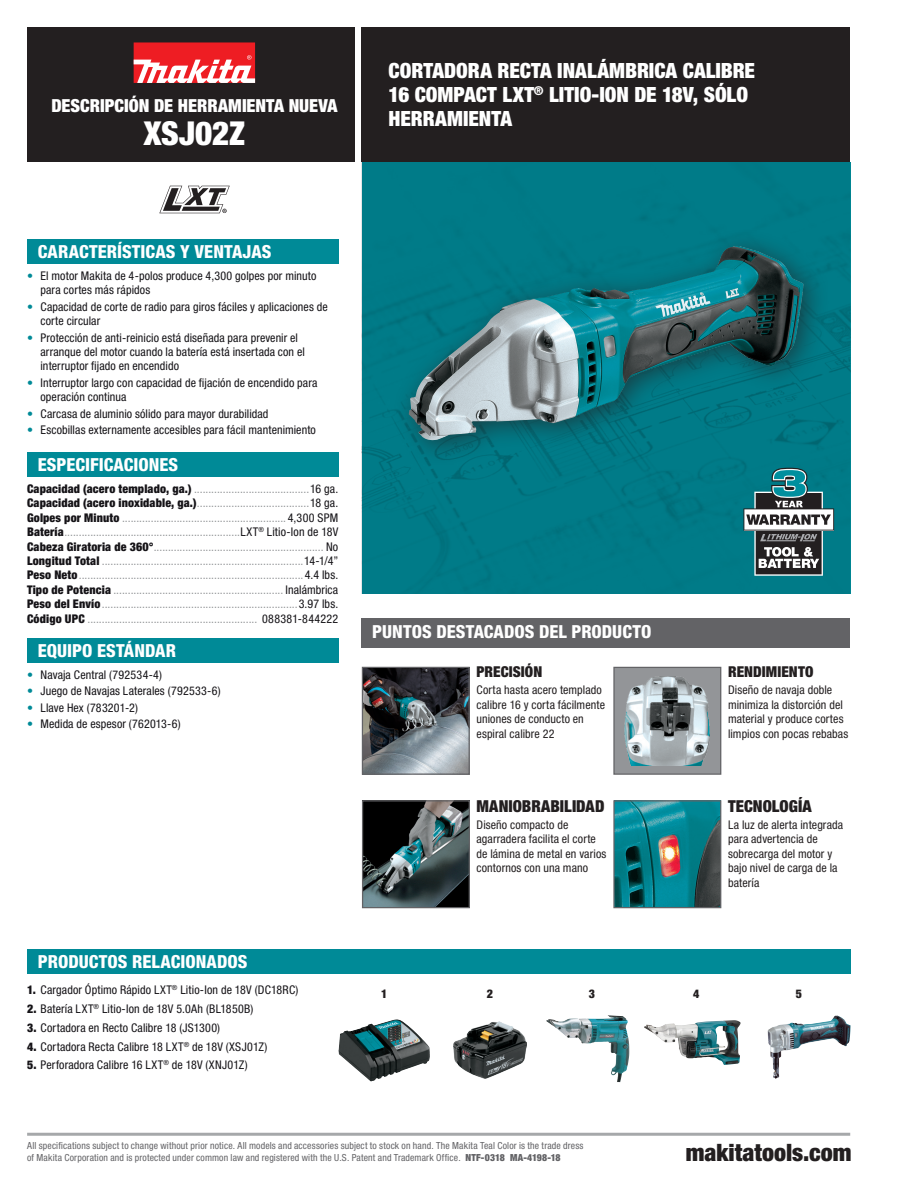
<style>
.page{position:relative;width:918px;height:1188px;background:#fff}
.page>*{position:absolute;margin:0;border:0;box-sizing:border-box;transform-origin:0 0}
.t1{font:900 condensed 33px "Helvetica Neue LT Std";letter-spacing:-.005em;color:#fff}
.t2{font:900 condensed 24px "Helvetica Neue LT Std";color:#231f20}
._01_-_PRODUCT_DESCRI{font:900 condensed 21px/24px "Helvetica Neue LT Std";letter-spacing:-.005em;color:#fff}
._02_-_SECTION_HEADER{font:800 condensed 18px "Helvetica Neue LT Std";color:#fff}
.t3{font:900 condensed 18px "Helvetica Neue LT Std";color:#fff}
._08_-_HIGHLIGHTS_HEA{font:900 condensed 16.5px "Helvetica Neue LT Std";color:#231f20}
._08_-_HIGHLIGHTS_HEA-2{font:900 condensed 15px "Helvetica Neue LT Std";letter-spacing:.005em;color:#231f20}
._04_-_SPECIFICATIONS{font:condensed 12px "Helvetica Neue LT Std";letter-spacing:.015em;color:#939598}
.t4{font:condensed 12px/14.4px "Helvetica Neue LT Std";letter-spacing:.01em;color:#151317}
._09_-_HIGHLIGHTS_BOD{font:condensed 12px/14.4px "Helvetica Neue LT Std";letter-spacing:.01em;color:#231f20}
.t5{font:900 condensed 12px "Helvetica Neue LT Std";color:#231f20}
.t6{font:condensed 9.75px "Helvetica Neue LT Std";letter-spacing:.015em;color:#636366}
.s1{color:#008a97}
.s2{font-weight:900;color:#151317}
.s3{color:#151317}
.s4{font-weight:900}
</style>
<div class="page">
<div style="left:27px;top:27px;width:327px;height:135px;background:#231f20"></div>
<div style="left:361px;top:27px;width:489px;height:135px;background:#231f20"></div>
<div style="left:362px;top:162px;width:488px;height:432px;background:#007b88"></div>
<div style="left:134px;top:42px;width:121px;height:41px;background:#ee1d23"></div>
<svg style="left:134px;top:55px;width:121px;height:28px"></svg>
<hr style="left:27px;top:1133px;width:823px;height:3px;background:#939598">
<div style="left:392px;top:229px;width:439px;height:238px;background:#231f20;opacity:.62"></div>
<img style="left:409px;top:217px;width:373px;height:224px">
<svg style="left:743px;top:468px;width:91px;height:108px"></svg>
<div style="left:614px;top:667px;width:107px;height:107px;background:#939598"></div>
<img style="left:624px;top:677px;width:86px;height:89px">
<div style="left:613px;top:667px;width:108px;height:108px;border:1px solid #636366"></div>
<img style="left:364px;top:802px;width:104px;height:104px">
<div style="left:362px;top:800px;width:108px;height:108px;border:1px solid #636366"></div>
<img style="left:364px;top:669px;width:104px;height:104px">
<div style="left:362px;top:667px;width:108px;height:108px;border:1px solid #636366"></div>
<img style="left:615px;top:802px;width:104px;height:104px">
<div style="left:613px;top:800px;width:108px;height:108px;border:1px solid #636366"></div>
<img style="left:339px;top:1019px;width:58px;height:27px">
<img style="left:454px;top:1021px;width:73px;height:58px">
<img style="left:546px;top:1015px;width:70px;height:60px">
<img style="left:644px;top:1020px;width:97px;height:45px">
<img style="left:768px;top:1016px;width:77px;height:63px">
<svg style="left:159px;top:186px;width:71px;height:27px"></svg>
<div style="left:361px;top:619px;width:489px;height:29px;background:#636366"></div>
<div style="left:27px;top:949px;width:823px;height:25px;background:#008a97"></div>
<div style="left:27px;top:239px;width:311px;height:25px;background:#008a97"></div>
<div style="left:27px;top:452px;width:311px;height:25px;background:#008a97"></div>
<div style="left:27px;top:638px;width:311px;height:25px;background:#008a97"></div>
<p class="t3" style="left:51px;top:95px;width:288px">DESCRIPCIÓN DE HERRAMIENTA NUEVA</p>
<p class="t1" style="left:144px;top:113px;width:103px">XSJ02Z</p>
<p class="_01_-_PRODUCT_DESCRI" style="left:389px;top:58px;width:368px">CORTADORA RECTA INALÁMBRICA CALIBRE<br>16 COMPACT LXT<sup>®</sup> LITIO-ION DE 18V, SÓLO<br>HERRAMIENTA</p>
<p class="_02_-_SECTION_HEADER" style="left:38px;top:240px;width:235px">CARACTERÍSTICAS Y VENTAJAS</p>
<p class="t4" style="left:40px;top:268px;width:277px;text-indent:-14px"><span class="s1">•</span> El motor Makita de 4-polos produce 4,300 golpes por minuto para cortes más rápidos</p>
<p class="t4" style="left:40px;top:299px;width:289px;text-indent:-14px"><span class="s1">•</span> Capacidad de corte de radio para giros fáciles y aplicaciones de corte circular</p>
<p class="t4" style="left:40px;top:330px;width:266px;text-indent:-14px"><span class="s1">•</span> Protección de anti-reinicio está diseñada para prevenir el arranque del motor cuando la batería está insertada con el interruptor fijado en encendido</p>
<p class="t4" style="left:40px;top:375px;width:279px;text-indent:-14px"><span class="s1">•</span> Interruptor largo con capacidad de fijación de encendido para operación continua</p>
<p class="t4" style="left:27px;top:406px;width:243px"><span class="s1">•</span> Carcasa de aluminio sólido para mayor durabilidad</p>
<p class="t4" style="left:27px;top:423px;width:290px"><span class="s1">•</span> Escobillas externamente accesibles para fácil mantenimiento</p>
<p class="_02_-_SECTION_HEADER" style="left:38px;top:453px;width:142px">ESPECIFICACIONES</p>
<p class="_04_-_SPECIFICATIONS" style="left:27px;top:482px;width:313px"><span class="s2">Capacidad (acero templado, ga.)</span> ........................................<span class="s3">16 ga.</span></p>
<p class="_04_-_SPECIFICATIONS" style="left:27px;top:496px;width:313px"><span class="s2">Capacidad (acero inoxidable, ga.)</span>.......................................<span class="s3">18 ga.</span></p>
<p class="_04_-_SPECIFICATIONS" style="left:27px;top:511px;width:313px"><span class="s2">Golpes por Minuto</span> ......................................................... <span class="s3">4,300 SPM</span></p>
<p class="_04_-_SPECIFICATIONS" style="left:27px;top:525px;width:313px"><span class="s2">Batería</span>.............................................................<span class="s3">LXT</span><sup>®</sup> <span class="s3">Litio-Ion de 18V</span></p>
<p class="_04_-_SPECIFICATIONS" style="left:27px;top:539px;width:313px"><span class="s2">Cabeza Giratoria de 360°</span>........................................................... <span class="s3">No</span></p>
<p class="_04_-_SPECIFICATIONS" style="left:27px;top:554px;width:313px"><span class="s2">Longitud Total</span> ......................................................................<span class="s3">14-1/4”</span></p>
<p class="_04_-_SPECIFICATIONS" style="left:27px;top:568px;width:313px"><span class="s2">Peso Neto</span>..............................................................................<span class="s3">4.4 lbs.</span></p>
<p class="_04_-_SPECIFICATIONS" style="left:27px;top:583px;width:313px"><span class="s2">Tipo de Potencia</span> ........................................................... <span class="s3">Inalámbrica</span></p>
<p class="_04_-_SPECIFICATIONS" style="left:27px;top:597px;width:313px"><span class="s2">Peso del Envío</span>....................................................................<span class="s3">3.97 lbs.</span></p>
<p class="_04_-_SPECIFICATIONS" style="left:27px;top:611px;width:313px"><span class="s2">Código UPC</span> ........................................................... <span class="s3">088381-844222</span></p>
<p class="_02_-_SECTION_HEADER" style="left:38px;top:639px;width:140px">EQUIPO ESTÁNDAR</p>
<p class="t4" style="left:27px;top:667px;width:137px"><span class="s1">•</span> Navaja Central (792534-4)</p>
<p class="t4" style="left:27px;top:684px;width:195px"><span class="s1">•</span> Juego de Navajas Laterales (792533-6)</p>
<p class="t4" style="left:27px;top:700px;width:113px"><span class="s1">•</span> Llave Hex (783201-2)</p>
<p class="t4" style="left:27px;top:717px;width:155px"><span class="s1">•</span> Medida de espesor (762013-6)</p>
<p class="_02_-_SECTION_HEADER" style="left:38px;top:951px;width:211px">PRODUCTOS RELACIONADOS</p>
<p class="t4" style="left:27px;top:983px;width:273px"><span class="s4">1.</span> Cargador Óptimo Rápido LXT<sup>®</sup> Litio-Ion de 18V (DC18RC)</p>
<p class="t4" style="left:27px;top:1002px;width:228px"><span class="s4">2.</span> Batería LXT<sup>®</sup> Litio-Ion de 18V 5.0Ah (BL1850B)</p>
<p class="t4" style="left:27px;top:1020px;width:195px"><span class="s4">3.</span> Cortadora en Recto Calibre 18 (JS1300)</p>
<p class="t4" style="left:27px;top:1039px;width:242px"><span class="s4">4.</span> Cortadora Recta Calibre 18 LXT<sup>®</sup> de 18V (XSJ01Z)</p>
<p class="t4" style="left:27px;top:1058px;width:222px"><span class="s4">5.</span> Perforadora Calibre 16 LXT<sup>®</sup> de 18V (XNJ01Z)</p>
<h3 class="_02_-_SECTION_HEADER" style="left:372px;top:621px;width:281px">PUNTOS DESTACADOS DEL PRODUCTO</h3>
<p class="_08_-_HIGHLIGHTS_HEA-2" style="left:477px;top:663px;width:67px">PRECISIÓN</p>
<p class="_09_-_HIGHLIGHTS_BOD" style="left:477px;top:683px;width:130px">Corta hasta acero templado calibre 16 y corta fácilmente uniones de conducto en espiral calibre 22</p>
<p class="_08_-_HIGHLIGHTS_HEA" style="left:477px;top:796px;width:129px">MANIOBRABILIDAD</p>
<p class="_09_-_HIGHLIGHTS_BOD" style="left:477px;top:817px;width:131px">Diseño compacto de agarradera facilita el corte de lámina de metal en varios contornos con una mano</p>
<p class="_08_-_HIGHLIGHTS_HEA-2" style="left:728px;top:663px;width:87px">RENDIMIENTO</p>
<p class="_09_-_HIGHLIGHTS_BOD" style="left:728px;top:683px;width:122px">Diseño de navaja doble minimiza la distorción del material y produce cortes limpios con pocas rebabas</p>
<p class="_08_-_HIGHLIGHTS_HEA" style="left:728px;top:796px;width:85px">TECNOLOGÍA</p>
<p class="_09_-_HIGHLIGHTS_BOD" style="left:728px;top:817px;width:116px">La luz de alerta integrada para advertencia de sobrecarga del motor y bajo nivel de carga de la batería</p>
<p class="t5" style="left:381px;top:986px;width:8px">1</p>
<p class="t5" style="left:487px;top:986px;width:8px">2</p>
<p class="t5" style="left:589px;top:986px;width:8px">3</p>
<p class="t5" style="left:693px;top:986px;width:8px">4</p>
<p class="t5" style="left:796px;top:986px;width:8px">5</p>
<p class="t6" style="left:27px;top:1140px;width:558px">All specifications subject to change without prior notice. All models and accessories subject to stock on hand. The Makita Teal Color is the trade dress</p>
<p class="t6" style="left:27px;top:1152px;width:535px">of Makita Corporation and is protected under common law and registered with the U.S. Patent and Trademark Office. <span class="s4">NTF-0318 MA-4198-18</span></p>
<p class="t2" style="left:686px;top:1138px;width:167px">makitatools.com</p>
</div>
